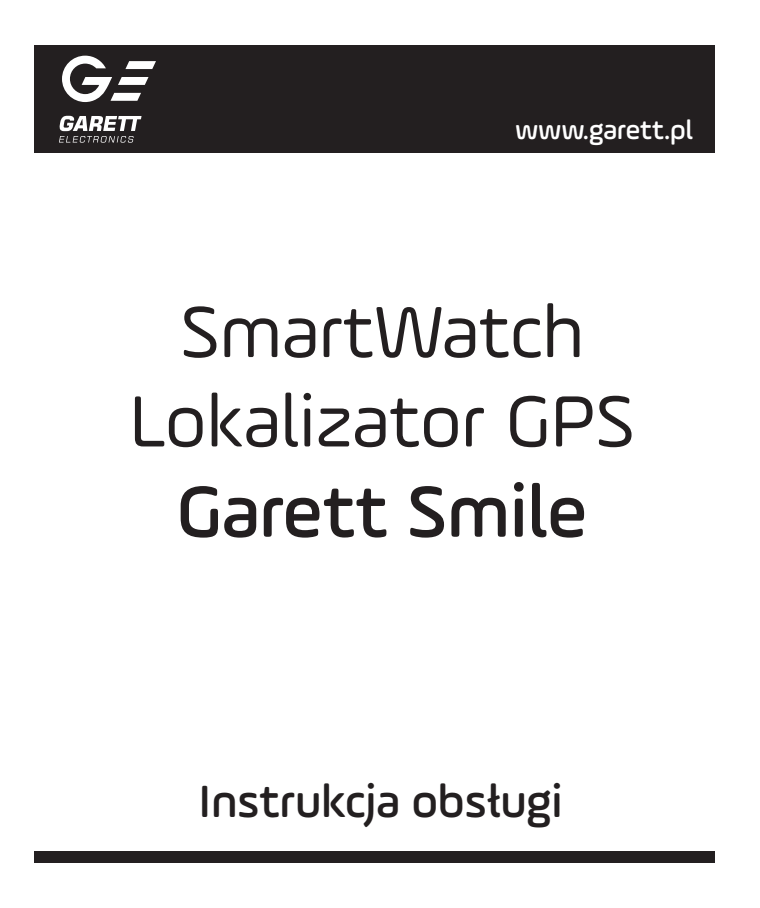
<style>
.page{position:relative;width:760px;height:908px;background:#fff}
.page>*{position:absolute;margin:0;border:0;box-sizing:border-box;transform-origin:0 0}
.t1{font:76.8px/89.2px "Ample Soft";color:#231f20;text-align:center}
.t2{font:500 76.8px "Ample Soft";color:#231f20}
.t3{font:500 48px "Ample Soft";color:#231f20}
.t4{font:500 28px "Ample Soft";color:#fff}
</style>
<div class="page">
<div style="left:34px;top:45px;width:680px;height:108px;background:#231f20"></div>
<svg style="left:59px;top:56px;width:97px;height:86px"></svg>
<div style="left:34px;top:850px;width:680px;height:12px;background:#231f20"></div>
<p class="t4" style="left:515px;top:118px;width:179px">www.garett.pl</p>
<p class="t1" style="left:129px;top:292px;width:507px">SmartWatch<br>Lokalizator GPS</p>
<p class="t2" style="left:177px;top:477px;width:412px">Garett Smile</p>
<p class="t3" style="left:199px;top:779px;width:365px">Instrukcja obsługi</p>
</div>
